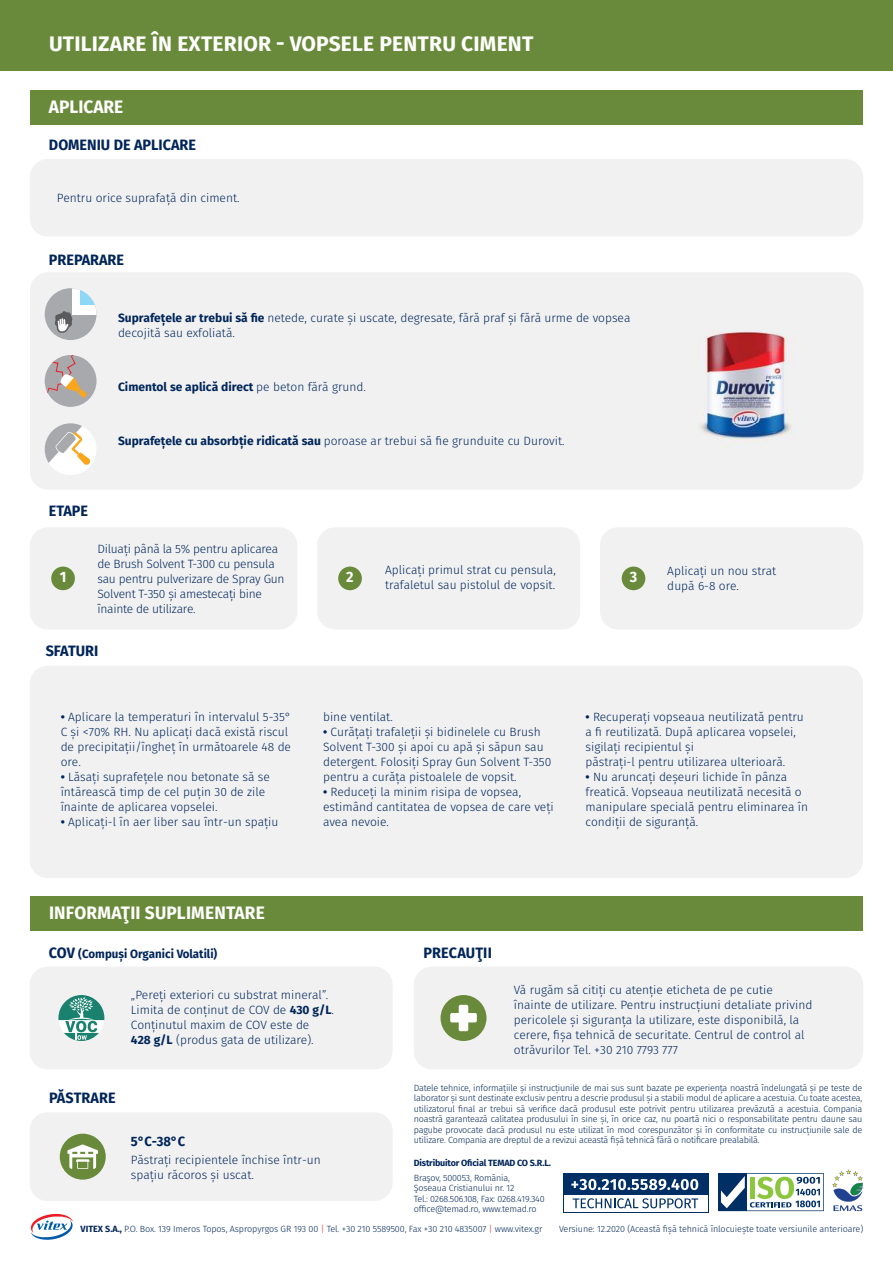
<style>
.page{position:relative;width:893px;height:1263px;background:#fff}
.page>*{position:absolute;margin:0;border:0;box-sizing:border-box;transform-origin:0 0}
.t1{font:700 21px "Fira Sans";letter-spacing:.01em;color:#fff}
.t2{font:700 18px "Fira Sans";letter-spacing:.01em;color:#fff;scale:.96 1}
.t3{font:700 15px "Fira Sans";color:#002559;scale:.96 1}
.t4{font:700 15px "Fira Sans";color:#fff;scale:.96 1}
.t5{font:700 13.5px "Fira Sans";color:#002559;scale:.96 1}
.t6{font:300 12px/15px "Fira Sans";color:#002559}
.t7{font:300 12px/15px "Fira Sans";letter-spacing:-.02em;color:#002559}
.t8{font:700 12px "Fira Sans";color:#002559}
.t9{font:700 12px "Fira Sans";color:#002559;scale:.96 1}
.t10{font:300 9px/10.5px "Fira Sans";letter-spacing:-.02em;color:#002559;text-align:justify}
.t11{font:700 9px "Fira Sans";letter-spacing:-.02em;color:#002559}
.s1{font-weight:700}
.s2{font-weight:300}
.s3{font-size:15px}
.s4{color:#ed1c24}
</style>
<div class="page">
<div style="left:30px;top:90px;width:833px;height:34px;background:#698a3a"></div>
<div style="left:30px;top:159px;width:833px;height:77px;background:#f1f1f2;border-radius:18px"></div>
<div style="left:30px;top:272px;width:833px;height:218px;background:#f1f1f2;border-radius:18px"></div>
<div style="left:30px;top:666px;width:833px;height:212px;background:#f1f1f2;border-radius:18px"></div>
<div style="left:30px;top:527px;width:267px;height:102px;background:#f1f1f2;border-radius:18px"></div>
<div style="left:317px;top:527px;width:263px;height:102px;background:#f1f1f2;border-radius:18px"></div>
<div style="left:600px;top:527px;width:263px;height:102px;background:#f1f1f2;border-radius:18px"></div>
<div style="left:51px;top:567px;width:24px;height:23px;background:#698a3a;border-radius:50%"></div>
<div style="left:338px;top:567px;width:24px;height:23px;background:#698a3a;border-radius:50%"></div>
<div style="left:622px;top:567px;width:23px;height:23px;background:#698a3a;border-radius:50%"></div>
<div style="left:0;top:0;width:893px;height:70px;background:#698a3a"></div>
<img style="left:697px;top:330px;width:96px;height:117px">
<svg style="left:45px;top:423px;width:51px;height:52px"></svg>
<div style="left:45px;top:288px;width:52px;height:52px;background:#a7a9ac;border-radius:26px"></div>
<div style="left:73px;top:288px;width:24px;height:27px;background:#fff"></div>
<svg style="left:80px;top:288px;width:17px;height:17px"></svg>
<svg style="left:55px;top:311px;width:18px;height:22px"></svg>
<div style="left:45px;top:355px;width:52px;height:52px;background:#a7a9ac;border-radius:26px"></div>
<svg style="left:46px;top:355px;width:41px;height:43px"></svg>
<div style="left:30px;top:896px;width:833px;height:34px;background:#698a3a"></div>
<div style="left:30px;top:967px;width:363px;height:102px;background:#f1f1f2;border-radius:18px"></div>
<div style="left:414px;top:967px;width:449px;height:102px;background:#f1f1f2;border-radius:18px"></div>
<svg style="left:58px;top:995px;width:46px;height:46px"></svg>
<div style="left:30px;top:1112px;width:363px;height:89px;background:#f1f1f2;border-radius:18px"></div>
<div style="left:60px;top:1134px;width:46px;height:45px;background:#698a3a;border-radius:50%"></div>
<svg style="left:67px;top:1144px;width:31px;height:25px"></svg>
<div style="left:441px;top:995px;width:45px;height:46px;background:#698a3a;border-radius:50%"></div>
<svg style="left:450px;top:1005px;width:27px;height:26px"></svg>
<svg style="left:30px;top:1213px;width:43px;height:27px"></svg>
<svg style="left:718px;top:1173px;width:106px;height:38px"></svg>
<svg style="left:832px;top:1169px;width:31px;height:42px"></svg>
<div style="left:563px;top:1173px;width:145px;height:39px;background:#002f66"></div>
<div style="left:564px;top:1195px;width:143px;height:16px;background:#fff"></div>
<svg style="left:573px;top:1198px;width:125px;height:10px"></svg>
<svg style="left:571px;top:1179px;width:127px;height:11px"></svg>
<h1 class="t1" style="left:49px;top:29px;width:486px">UTILIZARE ÎN EXTERIOR - VOPSELE PENTRU CIMENT</h1>
<h2 class="t2" style="left:49px;top:94px;width:79px">APLICARE</h2>
<p class="t3" style="left:49px;top:134px;width:155px">DOMENIU DE APLICARE</p>
<p class="t6" style="left:57px;top:191px;width:184px">Pentru orice suprafață din ciment.</p>
<p class="t3" style="left:49px;top:249px;width:80px">PREPARARE</p>
<p class="t6" style="left:118px;top:311px;width:514px"><span class="s1">Suprafețele ar trebui să fie</span> netede, curate și uscate, degresate, fără praf și fără urme de vopsea decojită sau exfoliată.</p>
<p class="t8" style="left:118px;top:379px;width:249px">Cimentol se aplică direct <span class="s2">pe beton fără grund.</span></p>
<p class="t3" style="left:49px;top:500px;width:42px">ETAPE</p>
<p class="t6" style="left:118px;top:434px;width:448px"><span class="s1">Suprafețele cu absorbție ridicată sau</span> poroase ar trebui să fie grunduite cu Durovit.</p>
<p class="t7" style="left:97px;top:542px;width:189px">Diluați până la 5% pentru aplicarea de Brush Solvent T-300 cu pensula sau pentru pulverizare de Spray Gun<br>Solvent T-350 și amestecați bine înainte de utilizare.</p>
<p class="t6" style="left:385px;top:563px;width:172px">Aplicați primul strat cu pensula, trafaletul sau pistolul de vopsit.</p>
<p class="t6" style="left:667px;top:565px;width:111px">Aplicați un nou strat după 6-8 ore.</p>
<p class="t4" style="left:60px;top:567px;width:8px">1</p>
<p class="t4" style="left:346px;top:567px;width:9px">2</p>
<p class="t4" style="left:630px;top:567px;width:9px">3</p>
<p class="t3" style="left:46px;top:640px;width:56px">SFATURI</p>
<p class="t6" style="left:61px;top:710px;width:232px"><span class="s1">•</span> Aplicare la temperaturi în intervalul 5-35° C și &lt;70% RH. Nu aplicați dacă există riscul de precipitații/îngheț în următoarele 48 de ore.</p>
<p class="t6" style="left:61px;top:770px;width:211px"><span class="s1">•</span> Lăsați suprafețele nou betonate să se întărească timp de cel puțin 30 de zile înainte de aplicarea vopselei.</p>
<p class="t6" style="left:61px;top:815px;width:219px"><span class="s1">•</span> Aplicați-l în aer liber sau într-un spațiu</p>
<h2 class="t2" style="left:49px;top:900px;width:226px">INFORMAŢII SUPLIMENTARE</h2>
<p class="t9" style="left:49px;top:945px;width:177px"><span class="s3">COV</span> (Compuși Organici Volatili)</p>
<p class="t6" style="left:323px;top:710px;width:71px">bine ventilat.</p>
<p class="t6" style="left:323px;top:725px;width:230px"><span class="s1">•</span> Curățați trafaleții și bidinelele cu Brush Solvent T-300 și apoi cu apă și săpun sau detergent. Folosiți Spray Gun Solvent T-350 pentru a curăța pistoalele de vopsit.</p>
<p class="t6" style="left:323px;top:785px;width:232px"><span class="s1">•</span> Reduceți la minim risipa de vopsea, estimând cantitatea de vopsea de care veți avea nevoie.</p>
<p class="t6" style="left:585px;top:710px;width:220px"><span class="s1">•</span> Recuperați vopseaua neutilizată pentru a fi reutilizată. După aplicarea vopselei, sigilați recipientul și<br>păstrați-l pentru utilizarea ulterioară.</p>
<p class="t6" style="left:585px;top:770px;width:224px"><span class="s1">•</span> Nu aruncați deșeuri lichide în pânza freatică. Vopseaua neutilizată necesită o manipulare specială pentru eliminarea în condiții de siguranță.</p>
<p class="t3" style="left:423px;top:943px;width:73px">PRECAUŢII</p>
<p class="t3" style="left:49px;top:1087px;width:71px">PĂSTRARE</p>
<p class="t6" style="left:131px;top:988px;width:205px">„Pereți exteriori cu substrat mineral”.<br>Limita de conținut de COV de <span class="s1">430 g/L</span>.<br>Conținutul maxim de COV este de<br><span class="s1">428 g/L</span> (produs gata de utilizare).</p>
<p class="t6" style="left:514px;top:983px;width:300px">Vă rugăm să citiți cu atenție eticheta de pe cutie înainte de utilizare. Pentru instrucțiuni detaliate privind pericolele și siguranța la utilizare, este disponibilă, la cerere, fișa tehnică de securitate. Centrul de control al otrăvurilor Tel. +30 210 7793 777</p>
<p class="t5" style="left:131px;top:1131px;width:58px">5°C-38°C</p>
<p class="t6" style="left:131px;top:1153px;width:191px">Păstrați recipientele închise într-un spațiu răcoros și uscat.</p>
<p class="t10" style="left:414px;top:1083px;width:450px">Datele tehnice, informațiile și instrucțiunile de mai sus sunt bazate pe experiența noastră îndelungată și pe teste de laborator și sunt destinate exclusiv pentru a descrie produsul și a stabili modul de aplicare a acestuia. Cu toate acestea, utilizatorul final ar trebui să verifice dacă produsul este potrivit pentru utilizarea prevăzută a acestuia. Compania noastră garantează calitatea produsului în sine și, în orice caz, nu poartă nici o responsabilitate pentru daune sau pagube provocate dacă produsul nu este utilizat în mod corespunzător și în conformitate cu instrucțiunile sale de utilizare. Compania are dreptul de a revizui această fișă tehnică fără o notificare prealabilă.</p>
<p class="t11" style="left:414px;top:1156px;width:139px">Distribuitor Oficial TEMAD CO S.R.L.</p>
<p class="t10" style="left:414px;top:1173px;width:132px;text-align:left">Braşov, 500053, România,<br>Şoseaua Cristianului nr. 12<br>Tel.: 0268.506.108, Fax: 0268.419.340 office@temad.ro, www.temad.ro</p>
<p class="t10" style="left:81px;top:1225px;width:463px"><span class="s1">VITEX S.A.,</span> P.O. Box. 139 Imeros Topos, Aspropyrgos GR 193 00 <span class="s4">|</span> Τel. +30 210 5589500, Fax +30 210 4835007 <span class="s4">|</span> www.vitex.gr</p>
<p class="t10" style="left:559px;top:1225px;width:306px">Versiune: 12.2020 (Această fișă tehnică înlocuiește toate versiunile anterioare)</p>
</div>
